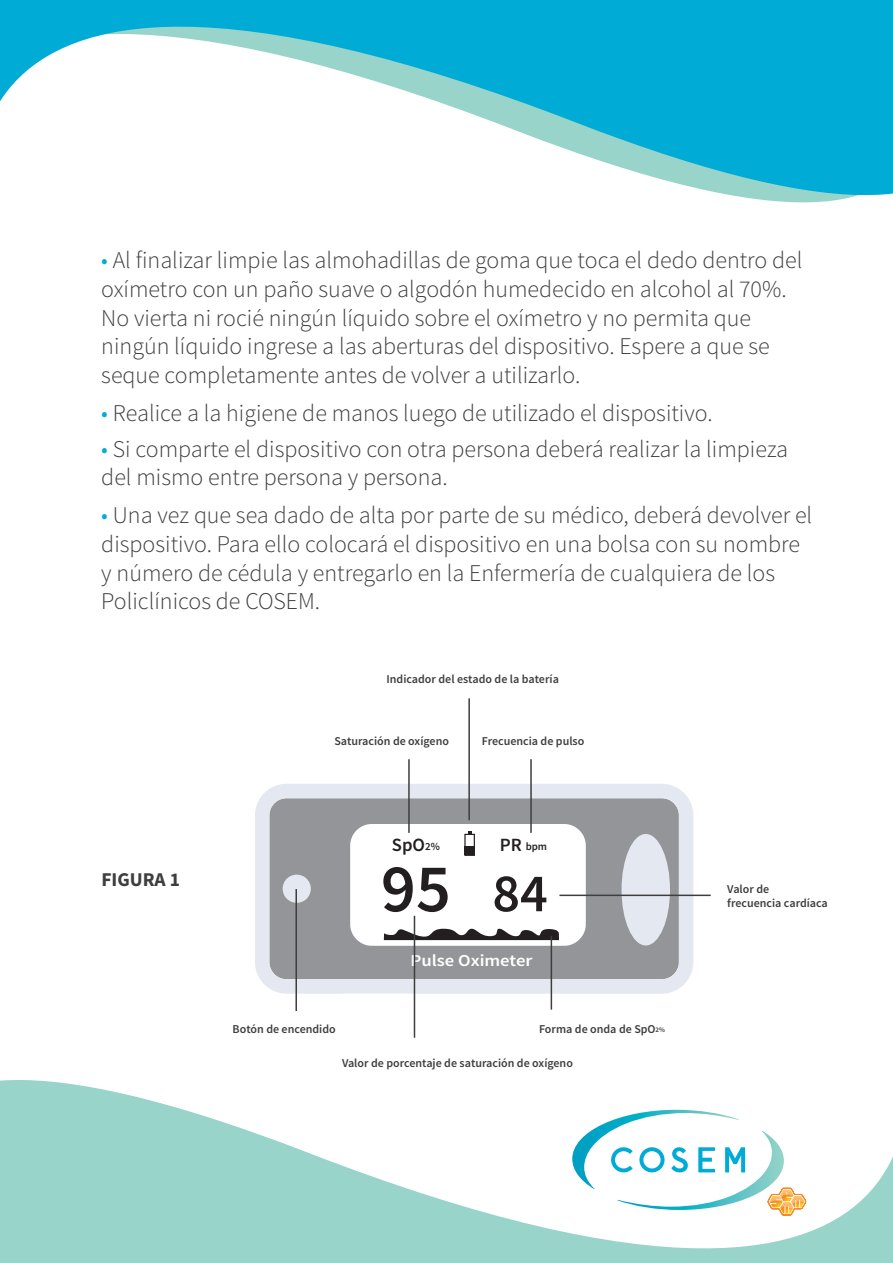
<style>
.page{position:relative;width:893px;height:1263px;background:#fff}
.page>*{position:absolute;margin:0;border:0;box-sizing:border-box;transform-origin:0 0}
.t1{font:600 68.25px "Source Sans Pro";color:#231f20}
.t2{font:300 24px/28.8px "Source Sans Pro";color:#3e3e3f}
.t3{font:700 19.5px "Source Sans Pro";color:#3e3e3f}
.t4{font:600 18.75px "Source Sans Pro";color:#231f20}
.t5{font:600 16.65px "Source Sans Pro";color:#fff;scale:1.12 1}
.t6{font:600 12px/14.4px "Source Sans Pro";color:#3e3e3f}
.t7{font:600 10.95px "Source Sans Pro";color:#231f20}
.s1{color:#00acd5}
.s2{font-size:10.95px}
.s3{font-size:54px}
.s4{font-size:18.75px}
.s5{font-size:7.05px}
</style>
<div class="page">
<svg style="left:0;top:0;width:893px;height:203px"></svg>
<svg style="left:0;top:994px;width:893px;height:269px"></svg>
<svg style="left:255px;top:784px;width:438px;height:210px;background:#b6b9be"></svg>
<svg style="left:343px;top:994px;width:65px;height:5px"></svg>
<div style="left:622px;top:834px;width:48px;height:111px;background:#e4e9f1;border-radius:50%"></div>
<div style="left:283px;top:875px;width:28px;height:28px;background:#e4e9f1;border-radius:50%"></div>
<svg style="left:321px;top:813px;width:294px;height:151px"></svg>
<hr style="left:530px;top:759px;width:2px;height:74px;background:#3e3e3f">
<hr style="left:408px;top:759px;width:2px;height:74px;background:#3e3e3f">
<hr style="left:551px;top:936px;width:1px;height:73px;background:#3e3e3f">
<hr style="left:414px;top:916px;width:1px;height:122px;background:#3e3e3f">
<hr style="left:559px;top:894px;width:152px;height:2px;background:#3e3e3f">
<hr style="left:468px;top:698px;width:2px;height:122px;background:#3e3e3f">
<hr style="left:295px;top:889px;width:2px;height:122px;background:#3e3e3f">
<p class="t2" style="left:101px;top:246px;width:703px"><span class="s1">•</span> Al finalizar limpie las almohadillas de goma que toca el dedo dentro del oxímetro con un paño suave o algodón humedecido en alcohol al 70%.<br>No vierta ni rocié ningún líquido sobre el oxímetro y no permita que ningún líquido ingrese a las aberturas del dispositivo. Espere a que se seque completamente antes de volver a utilizarlo.</p>
<p class="t2" style="left:101px;top:398px;width:613px"><span class="s1">•</span> Realice a la higiene de manos luego de utilizado el dispositivo.</p>
<p class="t2" style="left:101px;top:434px;width:688px"><span class="s1">•</span> Si comparte el dispositivo con otra persona deberá realizar la limpieza del mismo entre persona y persona.</p>
<p class="t2" style="left:101px;top:501px;width:712px"><span class="s1">•</span> Una vez que sea dado de alta por parte de su médico, deberá devolver el dispositivo. Para ello colocará el dispositivo en una bolsa con su nombre y número de cédula y entregarlo en la Enfermería de cualquiera de los Policlínicos de COSEM.</p>
<p class="t6" style="left:386px;top:672px;width:174px">Indicador del estado de la batería</p>
<p class="t3" style="left:101px;top:867px;width:80px">FIGURA 1</p>
<p class="t6" style="left:334px;top:734px;width:116px">Saturación de oxígeno</p>
<p class="t6" style="left:482px;top:734px;width:104px">Frecuencia de pulso</p>
<p class="t4" style="left:392px;top:833px;width:49px">SpO<span class="s2">2%</span></p>
<h1 class="t1" style="left:381px;top:845px;width:168px">95 <span class="s3">84</span></h1>
<p class="t7" style="left:500px;top:840px;width:49px"><span class="s4">PR</span> bpm</p>
<p class="t5" style="left:410px;top:950px;width:111px">Pulse Oximeter</p>
<p class="t6" style="left:233px;top:1022px;width:105px">Botón de encendido</p>
<p class="t6" style="left:539px;top:1022px;width:128px">Forma de onda de SpO<span class="s5">2%</span></p>
<p class="t6" style="left:342px;top:1056px;width:232px">Valor de porcentaje de saturación de oxígeno</p>
<p class="t6" style="left:727px;top:882px;width:102px">Valor de<br>frecuencia cardíaca</p>
</div>
